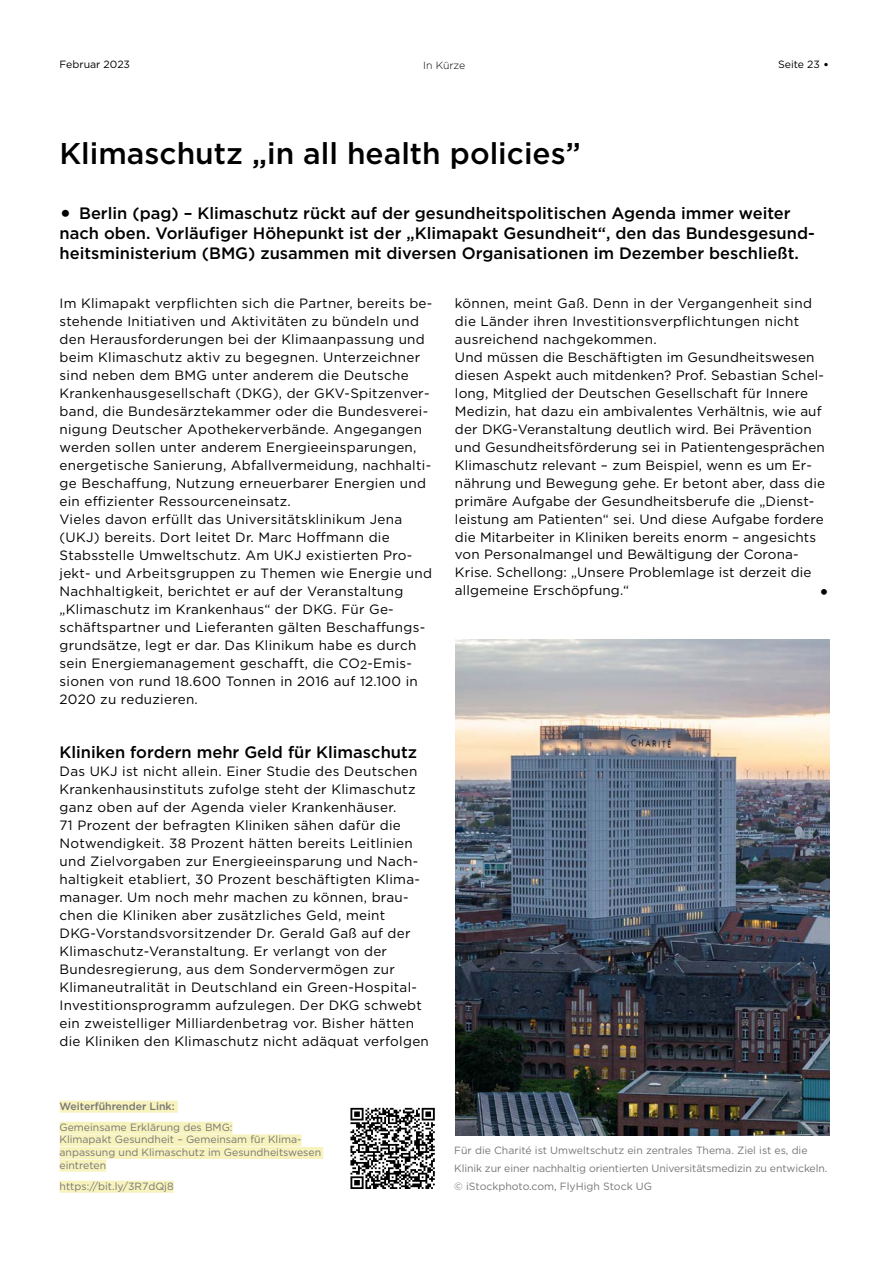
<style>
.page{position:relative;width:893px;height:1263px;background:#fff}
.page>*{position:absolute;margin:0;border:0;box-sizing:border-box;transform-origin:0 0}
.t1{font:500 30px "Gotham";color:#000}
.t2{font:500 20.25px "Gotham";color:#000}
.t3{font:500 16.5px/19.8px "Gotham";color:#000}
.t4{font:13.5px/18px "Gotham";letter-spacing:.02em;color:#000}
.t5{font:10.5px/12.6px "Gotham";color:#767676}
.t6{font:500 10.5px "Gotham";color:#767676}
.t7{font:10.5px "Gotham";color:#000}
.t8{font:300 10.5px "Gotham";letter-spacing:-.01em;color:#000}
.s1{font-size:12.6px}
.s2{font-size:24.75px}
</style>
<div class="page">
<svg style="left:350px;top:1107px;width:85px;height:1px"></svg>
<svg style="left:350px;top:1108px;width:85px;height:81px"></svg>
<div style="left:60px;top:1101px;width:118px;height:12px;background:#f8f3bd"></div>
<div style="left:60px;top:1122px;width:173px;height:12px;background:#f8f3bd"></div>
<div style="left:60px;top:1134px;width:241px;height:12px;background:#f8f3bd"></div>
<div style="left:60px;top:1147px;width:263px;height:12px;background:#f8f3bd"></div>
<div style="left:60px;top:1159px;width:46px;height:12px;background:#f8f3bd"></div>
<div style="left:60px;top:1181px;width:114px;height:12px;background:#f8f3bd"></div>
<img style="left:455px;top:639px;width:374px;height:497px">
<p class="t7" style="left:60px;top:58px;width:72px">Februar 2023</p>
<p class="t8" style="left:423px;top:58px;width:44px">In Kürze</p>
<p class="t7" style="left:778px;top:58px;width:53px">Seite 23 <span class="s1">•</span></p>
<h1 class="t1" style="left:60px;top:133px;width:523px">Klimaschutz „in all health policies”</h1>
<p class="t3" style="left:60px;top:203px;width:757px"><span class="s2">•</span> Berlin (pag) – Klimaschutz rückt auf der gesundheitspolitischen Agenda immer weiter nach oben. Vorläufiger Höhepunkt ist der „Klimapakt Gesundheit“, den das Bundesgesund&shy;heitsministerium (BMG) zusammen mit diversen Organisationen im Dezember beschließt.</p>
<p class="t4" style="left:60px;top:293px;width:374px">Im Klimapakt verpflichten sich die Partner, bereits be&shy;stehende Initiativen und Aktivitäten zu bündeln und den Herausforderungen bei der Klimaanpassung und beim Klimaschutz aktiv zu begegnen. Unterzeichner sind neben dem BMG unter anderem die Deutsche Krankenhausgesellschaft (DKG), der GKV-Spitzenver&shy;band, die Bundesärztekammer oder die Bundesverei&shy;nigung Deutscher Apothekerverbände. Angegangen werden sollen unter anderem Energieeinsparungen, energetische Sanierung, Abfallvermeidung, nachhalti&shy;ge Beschaffung, Nutzung erneuerbarer Energien und ein effizienter Ressourceneinsatz.<br>Vieles davon erfüllt das Universitätsklinikum Jena (UKJ) bereits. Dort leitet Dr. Marc Hoffmann die Stabsstelle Umweltschutz. Am UKJ existierten Pro&shy;jekt- und Arbeitsgruppen zu Themen wie Energie und Nachhaltigkeit, berichtet er auf der Veranstaltung „Klimaschutz im Krankenhaus“ der DKG. Für Ge&shy;schäftspartner und Lieferanten gälten Beschaffungs&shy;grundsätze, legt er dar. Das Klinikum habe es durch sein Energiemanagement geschafft, die CO<sub>2</sub>-Emis&shy;sionen von rund 18.600 Tonnen in 2016 auf 12.100 in 2020 zu reduzieren.</p>
<p class="t4" style="left:455px;top:293px;width:372px">können, meint Gaß. Denn in der Vergangenheit sind die Länder ihren Investitionsverpflichtungen nicht ausreichend nachgekommen.<br>Und müssen die Beschäftigten im Gesundheitswesen diesen Aspekt auch mitdenken? Prof. Sebastian Schel&shy;long, Mitglied der Deutschen Gesellschaft für Innere Medizin, hat dazu ein ambivalentes Verhältnis, wie auf der DKG-Veranstaltung deutlich wird. Bei Prävention und Gesundheitsförderung sei in Patientengesprächen Klimaschutz relevant – zum Beispiel, wenn es um Er&shy;nährung und Bewegung gehe. Er betont aber, dass die primäre Aufgabe der Gesundheitsberufe die „Dienst&shy;leistung am Patienten“ sei. Und diese Aufgabe fordere die Mitarbeiter in Kliniken bereits enorm – angesichts von Personalmangel und Bewältigung der Corona-Krise. Schellong: „Unsere Problemlage ist derzeit die allgemeine Erschöpfung.“</p>
<h2 class="t2" style="left:819px;top:578px;width:11px">•</h2>
<p class="t3" style="left:60px;top:742px;width:359px">Kliniken fordern mehr Geld für Klimaschutz</p>
<p class="t4" style="left:60px;top:761px;width:371px">Das UKJ ist nicht allein. Einer Studie des Deutschen Krankenhausinstituts zufolge steht der Klimaschutz ganz oben auf der Agenda vieler Krankenhäuser.<br>71 Prozent der befragten Kliniken sähen dafür die Notwendigkeit. 38 Prozent hätten bereits Leitlinien und Zielvorgaben zur Energieeinsparung und Nach&shy;haltigkeit etabliert, 30 Prozent beschäftigten Klima&shy;manager. Um noch mehr machen zu können, brau&shy;chen die Kliniken aber zusätzliches Geld, meint DKG-Vorstandsvorsitzender Dr. Gerald Gaß auf der Klimaschutz-Veranstaltung. Er verlangt von der Bundesregierung, aus dem Sondervermögen zur Klimaneutralität in Deutschland ein Green-Hospital-Investitionsprogramm aufzulegen. Der DKG schwebt ein zweistelliger Milliardenbetrag vor. Bisher hätten die Kliniken den Klimaschutz nicht adäquat verfolgen</p>
<p class="t6" style="left:60px;top:1099px;width:117px">Weiterführender Link:</p>
<p class="t5" style="left:60px;top:1120px;width:263px">Gemeinsame Erklärung des BMG:<br>Klimapakt Gesundheit – Gemeinsam für Klima&shy;anpassung und Klimaschutz im Gesundheitswesen eintreten</p>
<p class="t5" style="left:60px;top:1179px;width:116px">https://bit.ly/3R7dQj8</p>
<p class="t5" style="left:454px;top:1141px;width:375px;line-height:18px">Für die Charité ist Umweltschutz ein zentrales Thema. Ziel ist es, die<br>Klinik zur einer nachhaltig orientierten Universitätsmedizin zu entwickeln. © iStockphoto.com, FlyHigh Stock UG</p>
</div>
